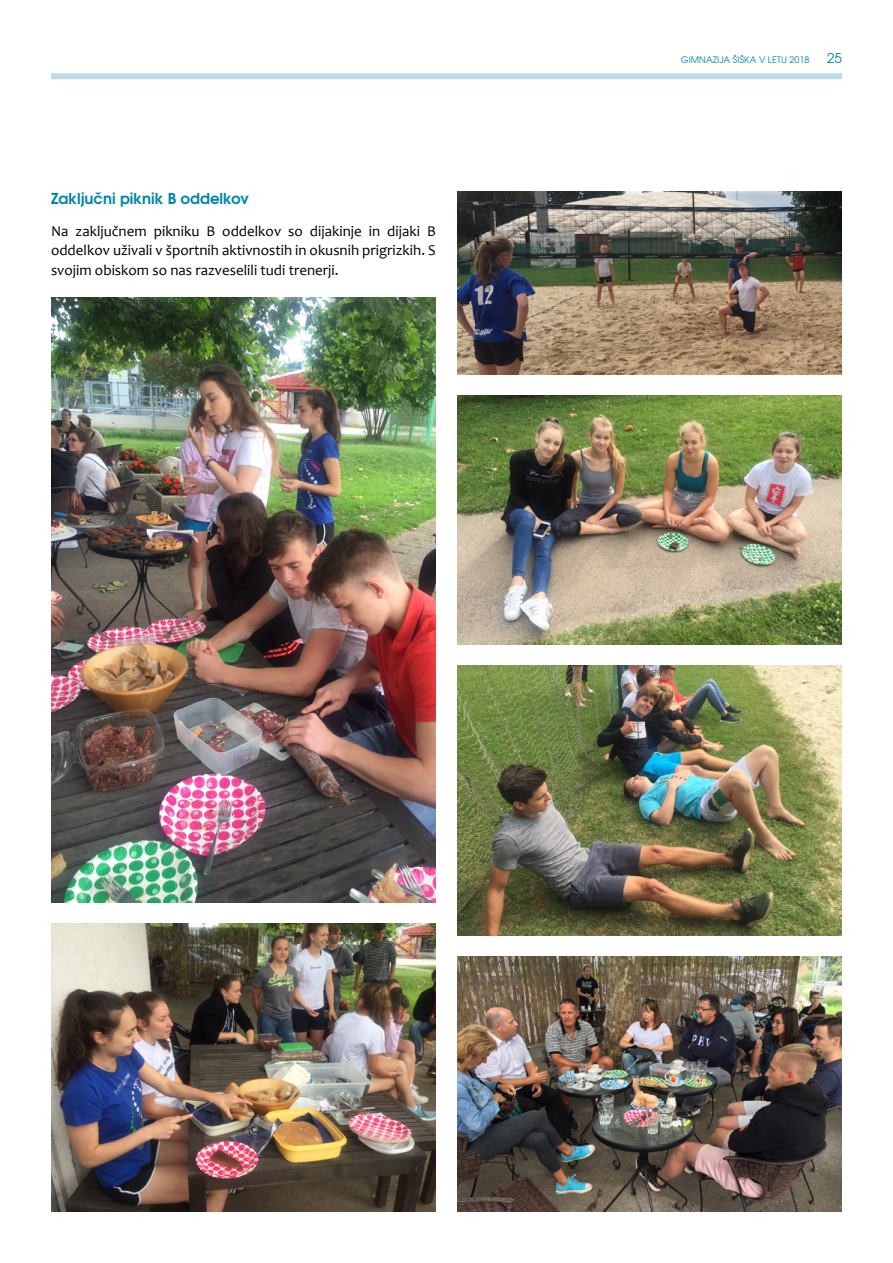
<style>
.page{position:relative;width:893px;height:1263px;background:#fff}
.page>*{position:absolute;margin:0;border:0;box-sizing:border-box;transform-origin:0 0}
.t1{font:15px/19.5px "Candara";color:#000;text-align:justify}
.t2{font:700 15px "Te X Gyre Adventor";color:#0085ac}
.t3{font:13.5px "Te X Gyre Adventor";color:#0085ac}
.t4{font:9px "Te X Gyre Adventor";letter-spacing:.015em;color:#0085ac}
</style>
<div class="page">
<img style="left:457px;top:191px;width:385px;height:183px">
<img style="left:51px;top:923px;width:385px;height:289px">
<img style="left:51px;top:297px;width:385px;height:605px">
<img style="left:457px;top:395px;width:385px;height:249px">
<img style="left:457px;top:956px;width:385px;height:256px">
<img style="left:457px;top:665px;width:385px;height:270px">
<div style="left:51px;top:73px;width:791px;height:6px;background:#bddce8"></div>
<p class="t2" style="left:51px;top:185px;width:199px">Zaključni piknik B oddelkov</p>
<p class="t1" style="left:51px;top:221px;width:386px">Na zaključnem pikniku B oddelkov so dijakinje in dijaki B oddelkov uživali v športnih aktivnostih in okusnih prigrizkih. S svojim obiskom so nas razveselili tudi trenerji.</p>
<p class="t4" style="left:681px;top:53px;width:130px">GIMNAZIJA ŠIŠKA V LETU 2018</p>
<p class="t3" style="left:827px;top:48px;width:16px">25</p>
</div>
